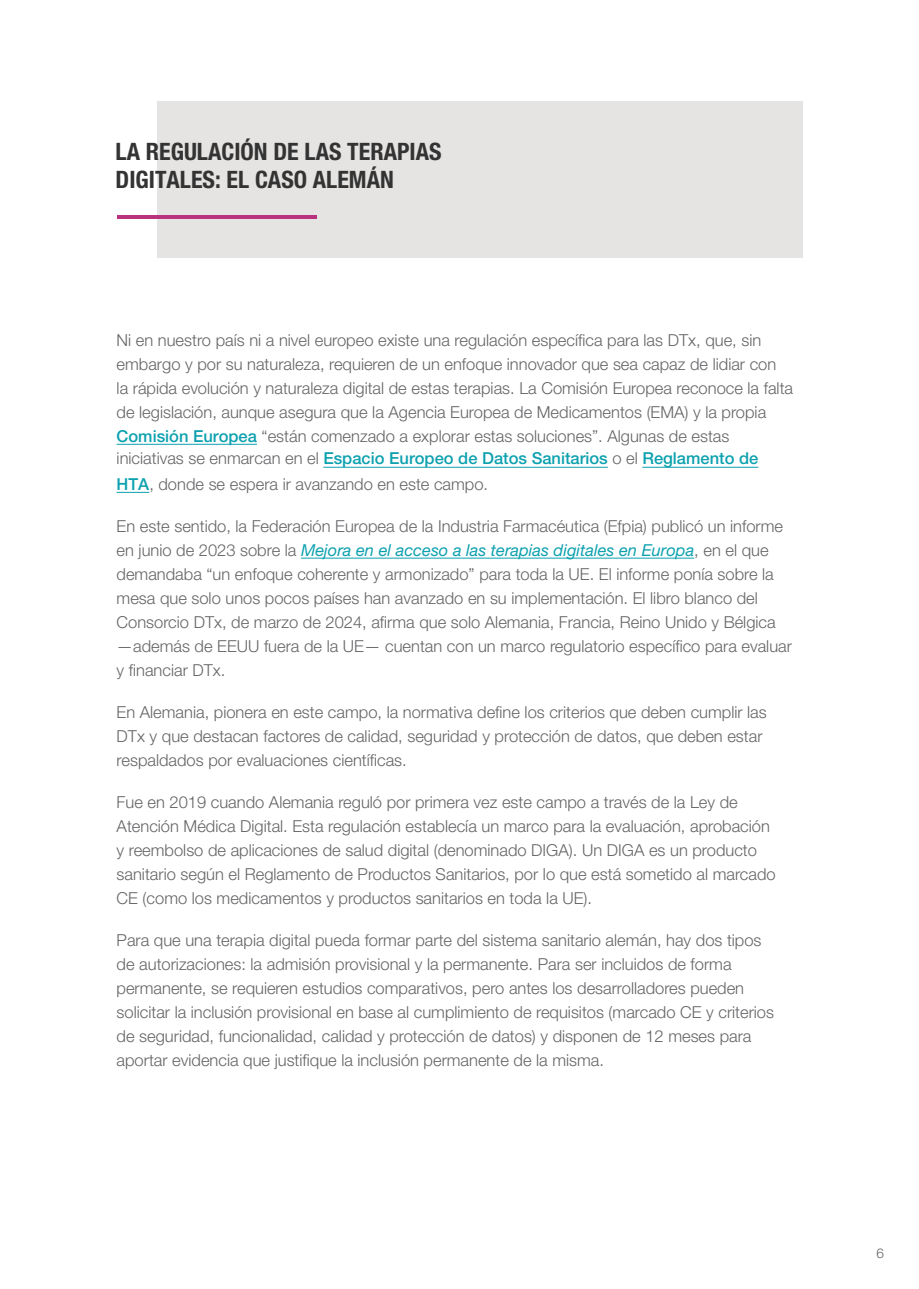
<style>
.page{position:relative;width:919px;height:1289px;background:#fff}
.page>*{position:absolute;margin:0;border:0;box-sizing:border-box;transform-origin:0 0}
.t1{font:700 condensed 24px/28.8px "Helvetica Neue LT Std";color:#343334}
.t2{font:300 16.5px/24px "Helvetica Neue LT Std";color:#656568}
.t3{font:300 13.5px "Helvetica Neue LT Std";color:#646569}
.s1{font-weight:500;color:#0da1af}
.s2{font-weight:400;font-style:italic;color:#0da1af}
</style>
<div class="page">
<div style="left:157px;top:102px;width:645px;height:156px;background:#e5e4e2"></div>
<hr style="left:117px;top:215px;width:199px;height:3px;background:#b9327d">
<hr style="left:117px;top:444px;width:140px;height:1px;background:#0da1af">
<hr style="left:323px;top:467px;width:284px;height:1px;background:#0da1af">
<hr style="left:642px;top:467px;width:116px;height:1px;background:#0da1af">
<hr style="left:117px;top:492px;width:32px;height:1px;background:#0da1af">
<hr style="left:301px;top:557px;width:393px;height:1px;background:#0da1af">
<h1 class="t1" style="left:116px;top:137px;width:327px">LA REGULACIÓN DE LAS TERAPIAS<br>DIGITALES: EL CASO ALEMÁN</h1>
<p class="t2" style="left:117px;top:329px;width:678px">Ni en nuestro país ni a nivel europeo existe una regulación específica para las DTx, que, sin embargo y por su naturaleza, requieren de un enfoque innovador que sea capaz de lidiar con<br>la rápida evolución y naturaleza digital de estas terapias. La Comisión Europea reconoce la falta de legislación, aunque asegura que la Agencia Europea de Medicamentos (EMA) y la propia <span class="s1">Comisión Europea</span> “están comenzado a explorar estas soluciones”. Algunas de estas iniciativas se enmarcan en el <span class="s1">Espacio Europeo de Datos Sanitarios</span> o el <span class="s1">Reglamento de</span></p>
<p class="t2" style="left:117px;top:473px;width:373px"><span class="s1">HTA</span>, donde se espera ir avanzando en este campo.</p>
<p class="t2" style="left:117px;top:515px;width:676px">En este sentido, la Federación Europea de la Industria Farmacéutica (Efpia) publicó un informe en junio de 2023 sobre la <span class="s2">Mejora en el acceso a las terapias digitales en Europa</span>, en el que demandaba “un enfoque coherente y armonizado” para toda la UE. El informe ponía sobre la mesa que solo unos pocos países han avanzado en su implementación. El libro blanco del Consorcio DTx, de marzo de 2024, afirma que solo Alemania, Francia, Reino Unido y Bélgica —además de EEUU fuera de la UE— cuentan con un marco regulatorio específico para evaluar y financiar DTx.</p>
<p class="t2" style="left:117px;top:701px;width:651px">En Alemania, pionera en este campo, la normativa define los criterios que deben cumplir las<br>DTx y que destacan factores de calidad, seguridad y protección de datos, que deben estar respaldados por evaluaciones científicas.</p>
<p class="t2" style="left:117px;top:791px;width:660px">Fue en 2019 cuando Alemania reguló por primera vez este campo a través de la Ley de Atención Médica Digital. Esta regulación establecía un marco para la evaluación, aprobación y reembolso de aplicaciones de salud digital (denominado DIGA). Un DIGA es un producto sanitario según el Reglamento de Productos Sanitarios, por lo que está sometido al marcado CE (como los medicamentos y productos sanitarios en toda la UE).</p>
<p class="t2" style="left:117px;top:929px;width:659px">Para que una terapia digital pueda formar parte del sistema sanitario alemán, hay dos tipos de autorizaciones: la admisión provisional y la permanente. Para ser incluidos de forma permanente, se requieren estudios comparativos, pero antes los desarrolladores pueden solicitar la inclusión provisional en base al cumplimiento de requisitos (marcado CE y criterios de seguridad, funcionalidad, calidad y protección de datos) y disponen de 12 meses para aportar evidencia que justifique la inclusión permanente de la misma.</p>
<p class="t3" style="left:876px;top:1248px;width:9px">6</p>
</div>
